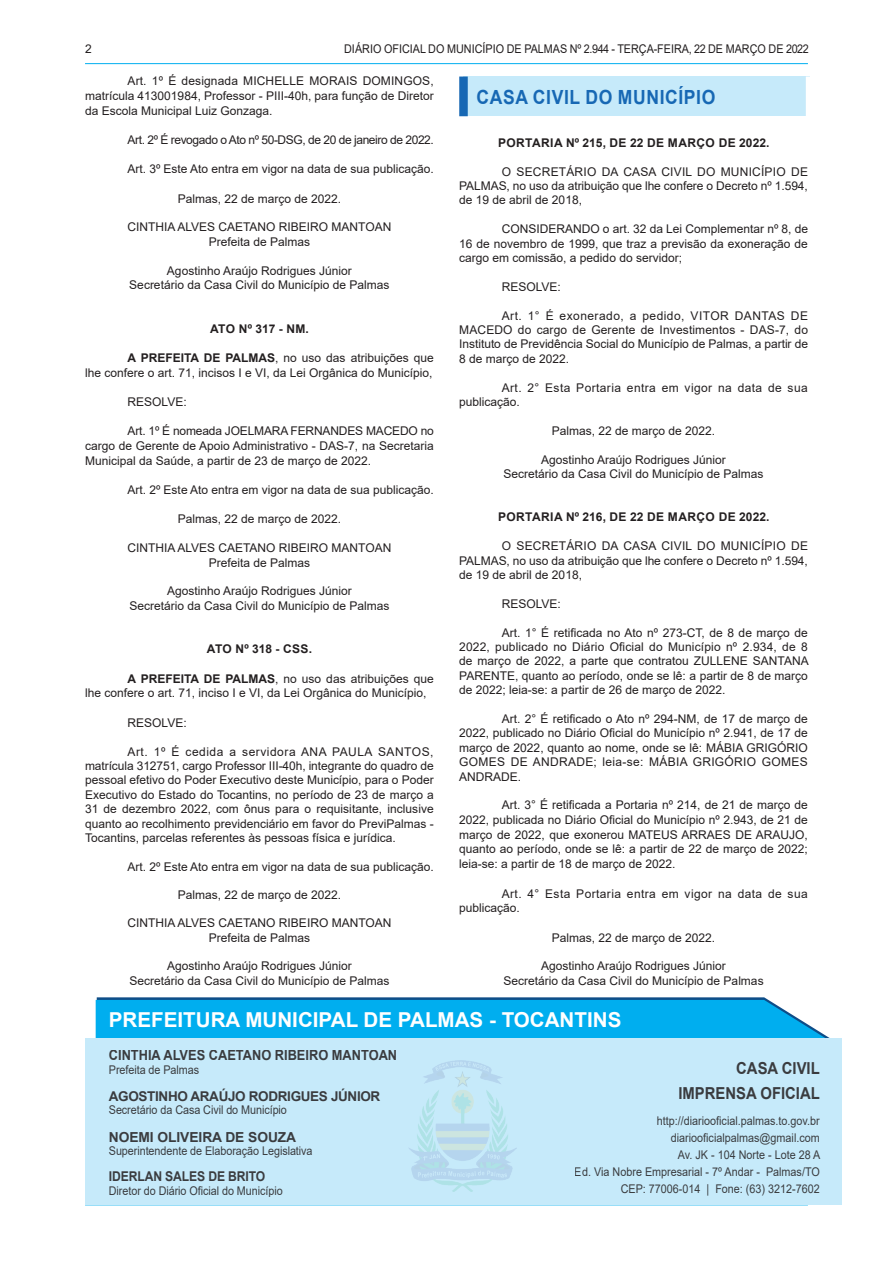
<style>
.page{position:relative;width:893px;height:1263px;background:#fff}
.page>*{position:absolute;margin:0;border:0;box-sizing:border-box;transform-origin:0 0}
.t1{font:700 20.55px "Arial";color:#fff}
.t2{font:700 19.5px "Arial";letter-spacing:.035em;color:#1768b4;scale:.9 1}
.t3{font:700 16.5px/25.7px "Arial";color:#231f20;text-align:right;scale:.9 1}
.t4{font:700 14.25px "Arial";color:#231f20;scale:.9 1}
.t5{font:700 13.8px "Arial";letter-spacing:-.005em;color:#231f20}
.t6{font:700 13.5px "Arial";letter-spacing:-.025em;color:#231f20}
.t7{font:700 13.5px "Arial";letter-spacing:-.025em;color:#231f20;scale:.9 1}
.t8{font:12px/14.4px "Arial";color:#231f20;text-align:justify}
.t9{font:12px/17.1px "Arial";color:#231f20;text-align:right;scale:.9 1}
.t10{font:12px/14.4px "Arial";letter-spacing:.035em;color:#231f20}
.t11{font:700 12px "Arial";letter-spacing:.035em;color:#231f20}
.t12{font:12px "Arial";letter-spacing:-.035em;color:#231f20}
.t13{font:700 12px "Arial";letter-spacing:.015em;color:#231f20}
.t14{font:700 12px "Arial";letter-spacing:.01em;color:#231f20}
.s1{font-weight:700}
</style>
<div class="page">
<hr style="left:85px;top:63px;width:723px;height:1px;background:#00aeef">
<hr style="left:85px;top:1204px;width:723px;height:1px;background:#00aeef">
<svg style="left:96px;top:997px;width:734px;height:41px;background:#0eace9"></svg>
<div style="left:85px;top:1038px;width:757px;height:166px;background:#c6eafa"></div>
<img style="left:409px;top:1061px;width:107px;height:130px">
<div style="left:463px;top:77px;width:347px;height:39px;background:#c6eafa"></div>
<div style="left:459px;top:77px;width:9px;height:39px;background:#1768b4"></div>
<div style="left:806px;top:77px;width:8px;height:39px;background:#fff"></div>
<p class="t8" style="left:85px;top:41px;width:8px">2</p>
<p class="t9" style="left:344px;top:40px;width:518px">DIÁRIO OFICIAL DO MUNICÍPIO DE PALMAS Nº 2.944 - TERÇA-FEIRA, 22 DE MARÇO DE 2022</p>
<p class="t8" style="left:85px;top:74px;width:350px;text-indent:43px">Art. 1º É designada MICHELLE MORAIS DOMINGOS, matrícula 413001984, Professor - PIII-40h, para função de Diretor da Escola Municipal Luiz Gonzaga.</p>
<p class="t12" style="left:128px;top:132px;width:308px">Art. 2º É revogado o Ato nº 50-DSG, de 20 de janeiro de 2022.</p>
<p class="t8" style="left:128px;top:162px;width:308px">Art. 3º Este Ato entra em vigor na data de sua publicação.</p>
<p class="t8" style="left:178px;top:191px;width:165px">Palmas, 22 de março de 2022.</p>
<p class="t8" style="left:127px;top:220px;width:266px;text-align:center">CINTHIA ALVES CAETANO RIBEIRO MANTOAN<br>Prefeita de Palmas</p>
<p class="t8" style="left:129px;top:263px;width:262px;text-align:center">Agostinho Araújo Rodrigues Júnior<br>Secretário da Casa Civil do Município de Palmas</p>
<p class="t14" style="left:210px;top:320px;width:100px">ATO Nº 317 - NM.</p>
<p class="t8" style="left:85px;top:350px;width:350px;text-align:right"><span class="s1">A PREFEITA DE PALMAS</span>, no uso das atribuições que<br>lhe confere o art. 71, incisos I e VI, da Lei Orgânica do Município,</p>
<p class="t8" style="left:128px;top:394px;width:61px">RESOLVE:</p>
<p class="t8" style="left:85px;top:424px;width:350px;text-indent:43px">Art. 1º É nomeada JOELMARA FERNANDES MACEDO no cargo de Gerente de Apoio Administrativo - DAS-7, na Secretaria Municipal da Saúde, a partir de 23 de março de 2022.</p>
<p class="t8" style="left:128px;top:483px;width:308px">Art. 2º Este Ato entra em vigor na data de sua publicação.</p>
<p class="t8" style="left:178px;top:512px;width:165px">Palmas, 22 de março de 2022.</p>
<p class="t8" style="left:127px;top:541px;width:266px;text-align:center">CINTHIA ALVES CAETANO RIBEIRO MANTOAN<br>Prefeita de Palmas</p>
<p class="t8" style="left:129px;top:584px;width:262px;text-align:center">Agostinho Araújo Rodrigues Júnior<br>Secretário da Casa Civil do Município de Palmas</p>
<p class="t13" style="left:207px;top:641px;width:107px">ATO Nº 318 - CSS.</p>
<p class="t8" style="left:85px;top:671px;width:350px;text-indent:43px"><span class="s1">A PREFEITA DE PALMAS</span>, no uso das atribuições que lhe confere o art. 71, inciso I e VI, da Lei Orgânica do Município,</p>
<p class="t8" style="left:128px;top:715px;width:61px">RESOLVE:</p>
<p class="t8" style="left:85px;top:744px;width:350px;text-indent:43px">Art. 1º É cedida a servidora ANA PAULA SANTOS, matrícula 312751, cargo Professor III-40h, integrante do quadro de pessoal efetivo do Poder Executivo deste Município, para o Poder Executivo do Estado do Tocantins, no período de 23 de março a 31 de dezembro 2022, com ônus para o requisitante, inclusive quanto ao recolhimento previdenciário em favor do PreviPalmas - Tocantins, parcelas referentes às pessoas física e jurídica.</p>
<p class="t8" style="left:128px;top:859px;width:308px">Art. 2º Este Ato entra em vigor na data de sua publicação.</p>
<p class="t8" style="left:178px;top:888px;width:165px">Palmas, 22 de março de 2022.</p>
<p class="t8" style="left:127px;top:916px;width:266px;text-align:center">CINTHIA ALVES CAETANO RIBEIRO MANTOAN<br>Prefeita de Palmas</p>
<p class="t8" style="left:129px;top:959px;width:262px;text-align:center">Agostinho Araújo Rodrigues Júnior<br>Secretário da Casa Civil do Município de Palmas</p>
<h2 class="t2" style="left:477px;top:83px;width:267px">CASA CIVIL DO MUNICÍPIO</h2>
<p class="t11" style="left:498px;top:134px;width:273px">PORTARIA Nº 215, DE 22 DE MARÇO DE 2022.</p>
<p class="t8" style="left:459px;top:164px;width:350px;text-indent:43px">O SECRETÁRIO DA CASA CIVIL DO MUNICÍPIO DE PALMAS, no uso da atribuição que lhe confere o Decreto nº 1.594, de 19 de abril de 2018,</p>
<p class="t8" style="left:459px;top:222px;width:350px;text-indent:43px">CONSIDERANDO o art. 32 da Lei Complementar nº 8, de 16 de novembro de 1999, que traz a previsão da exoneração de cargo em comissão, a pedido do servidor;</p>
<p class="t8" style="left:502px;top:279px;width:61px">RESOLVE:</p>
<p class="t8" style="left:459px;top:308px;width:350px;text-indent:43px">Art. 1° É exonerado, a pedido, VITOR DANTAS DE MACEDO do cargo de Gerente de Investimentos - DAS-7, do Instituto de Previdência Social do Município de Palmas, a partir de 8 de março de 2022.</p>
<p class="t10" style="left:459px;top:380px;width:350px;text-indent:43px">Art. 2° Esta Portaria entra em vigor na data de sua publicação.</p>
<p class="t8" style="left:552px;top:423px;width:165px">Palmas, 22 de março de 2022.</p>
<p class="t8" style="left:503px;top:452px;width:262px;text-align:center">Agostinho Araújo Rodrigues Júnior<br>Secretário da Casa Civil do Município de Palmas</p>
<p class="t11" style="left:498px;top:509px;width:273px">PORTARIA Nº 216, DE 22 DE MARÇO DE 2022.</p>
<p class="t8" style="left:459px;top:539px;width:350px;text-indent:43px">O SECRETÁRIO DA CASA CIVIL DO MUNICÍPIO DE PALMAS, no uso da atribuição que lhe confere o Decreto nº 1.594, de 19 de abril de 2018,</p>
<p class="t8" style="left:502px;top:596px;width:61px">RESOLVE:</p>
<p class="t8" style="left:459px;top:625px;width:351px;text-indent:43px">Art. 1° É retificada no Ato nº 273-CT, de 8 de março de 2022, publicado no Diário Oficial do Município nº 2.934, de 8 de março de 2022, a parte que contratou ZULLENE SANTANA PARENTE, quanto ao período, onde se lê: a partir de 8 de março de 2022; leia-se: a partir de 26 de março de 2022.</p>
<p class="t8" style="left:459px;top:711px;width:350px;text-indent:43px">Art. 2° É retificado o Ato nº 294-NM, de 17 de março de 2022, publicado no Diário Oficial do Município nº 2.941, de 17 de março de 2022, quanto ao nome, onde se lê: MÁBIA GRIGÓRIO GOMES DE ANDRADE; leia-se: MÁBIA GRIGÓRIO GOMES ANDRADE.</p>
<p class="t8" style="left:459px;top:798px;width:350px;text-indent:43px">Art. 3° É retificada a Portaria nº 214, de 21 de março de 2022, publicada no Diário Oficial do Município nº 2.943, de 21 de março de 2022, que exonerou MATEUS ARRAES DE ARAUJO, quanto ao período, onde se lê: a partir de 22 de março de 2022; leia-se: a partir de 18 de março de 2022.</p>
<p class="t10" style="left:459px;top:886px;width:350px;text-indent:43px">Art. 4° Esta Portaria entra em vigor na data de sua publicação.</p>
<p class="t8" style="left:552px;top:930px;width:165px">Palmas, 22 de março de 2022.</p>
<p class="t8" style="left:503px;top:959px;width:262px;text-align:center">Agostinho Araújo Rodrigues Júnior<br>Secretário da Casa Civil do Município de Palmas</p>
<h1 class="t1" style="left:109px;top:1005px;width:514px">PREFEITURA MUNICIPAL DE PALMAS - TOCANTINS</h1>
<p class="t4" style="left:109px;top:1045px;width:322px">CINTHIA ALVES CAETANO RIBEIRO MANTOAN</p>
<p class="t9" style="left:109px;top:1061px;width:102px">Prefeita de Palmas</p>
<p class="t6" style="left:109px;top:1087px;width:273px">AGOSTINHO ARAÚJO RODRIGUES JÚNIOR</p>
<p class="t9" style="left:109px;top:1101px;width:199px">Secretário da Casa Civil do Município</p>
<p class="t5" style="left:109px;top:1127px;width:189px">NOEMI OLIVEIRA DE SOUZA</p>
<p class="t9" style="left:109px;top:1142px;width:228px">Superintendente de Elaboração Legislativa</p>
<p class="t7" style="left:109px;top:1167px;width:175px">IDERLAN SALES DE BRITO</p>
<p class="t9" style="left:109px;top:1182px;width:195px">Diretor do Diário Oficial do Município</p>
<h3 class="t3" style="left:678px;top:1055px;width:159px">CASA CIVIL<br>IMPRENSA OFICIAL</h3>
<p class="t9" style="left:575px;top:1112px;width:274px">http://diariooficial.palmas.to.gov.br diariooficialpalmas@gmail.com<br>Av. JK - 104 Norte - Lote 28 A<br>Ed. Via Nobre Empresarial - 7º Andar - Palmas/TO CEP: 77006-014 | Fone: (63) 3212-7602</p>
</div>
